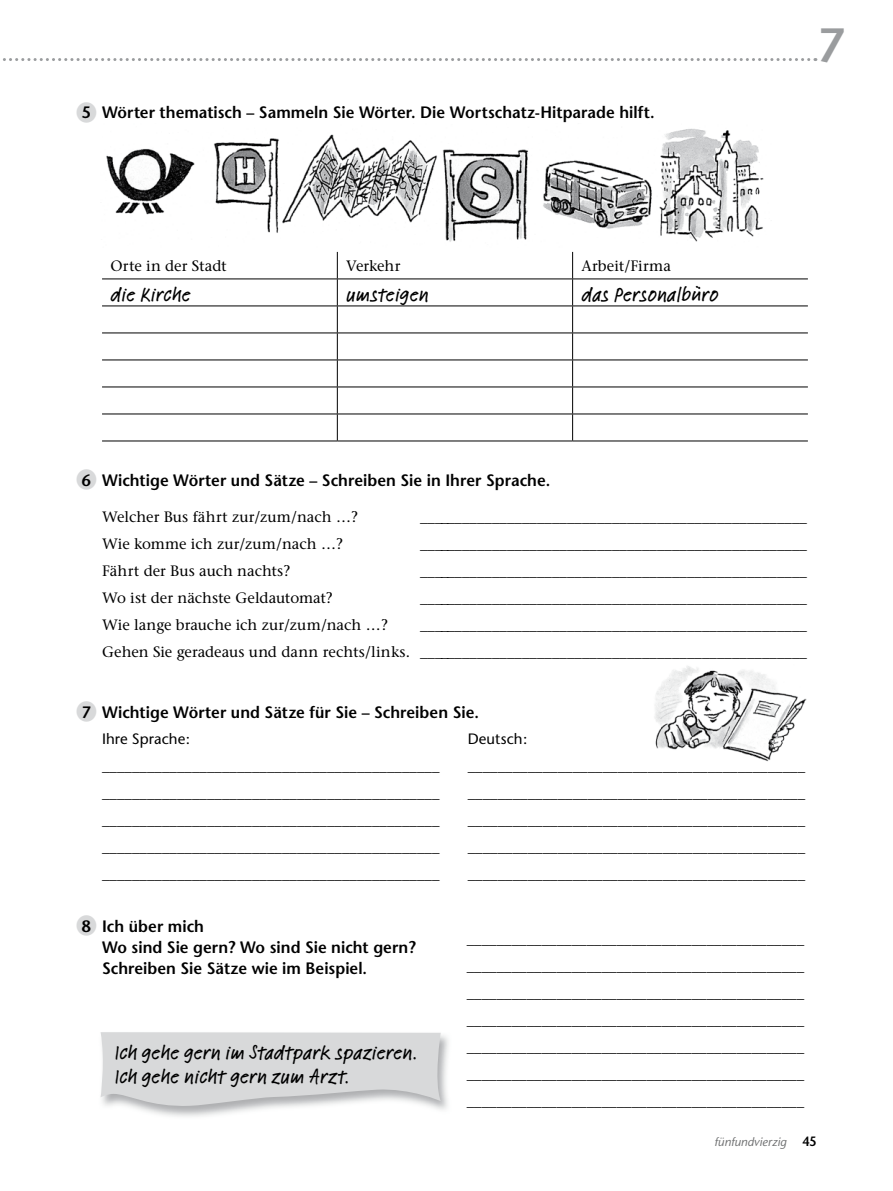
<style>
.page{position:relative;width:893px;height:1191px;background:#fff}
.page>*{position:absolute;margin:0;border:0;box-sizing:border-box;transform-origin:0 0}
.t1{font:600 48px "Stone Sans";color:#9a9c9e}
.t2{font:500 21px/24px "Linotype Feltpen";letter-spacing:.005em;color:#000}
.t3{font:600 16.5px/21px "Stone Sans";letter-spacing:.005em;color:#000;scale:.96 1}
.t4{font:15px/27px "Stone Serif";letter-spacing:.005em;color:#000;text-align:justify}
.t5{font:15px "Stone Sans";letter-spacing:.005em;color:#000}
.t6{font:italic 12px "Stone Sans";color:#707172}
.s1{font-family:"European Pi Three";font-weight:400;font-size:21px;color:#d8d9da}
.s2{font-weight:600;font-style:normal;font-size:13.5px;color:#000}
</style>
<div class="page">
<img style="left:106px;top:128px;width:658px;height:114px">
<svg style="left:3px;top:58px;width:813px;height:3px"></svg>
<hr style="left:102px;top:278px;width:235px;height:1px;background:#000">
<hr style="left:337px;top:278px;width:236px;height:1px;background:#000">
<hr style="left:573px;top:278px;width:235px;height:1px;background:#000">
<hr style="left:102px;top:305px;width:235px;height:1px;background:#000">
<hr style="left:337px;top:305px;width:236px;height:1px;background:#000">
<hr style="left:573px;top:305px;width:235px;height:1px;background:#000">
<hr style="left:102px;top:332px;width:235px;height:1px;background:#000">
<hr style="left:337px;top:332px;width:236px;height:1px;background:#000">
<hr style="left:573px;top:332px;width:235px;height:1px;background:#000">
<hr style="left:102px;top:359px;width:235px;height:1px;background:#000">
<hr style="left:337px;top:359px;width:236px;height:1px;background:#000">
<hr style="left:573px;top:359px;width:235px;height:1px;background:#000">
<hr style="left:102px;top:386px;width:235px;height:1px;background:#000">
<hr style="left:337px;top:386px;width:236px;height:1px;background:#000">
<hr style="left:573px;top:386px;width:235px;height:1px;background:#000">
<hr style="left:102px;top:413px;width:235px;height:1px;background:#000">
<hr style="left:337px;top:413px;width:236px;height:1px;background:#000">
<svg style="left:337px;top:252px;width:1px;height:188px"></svg>
<hr style="left:573px;top:413px;width:235px;height:1px;background:#000">
<svg style="left:572px;top:252px;width:1px;height:188px"></svg>
<hr style="left:102px;top:440px;width:235px;height:1px;background:#000">
<hr style="left:337px;top:440px;width:236px;height:1px;background:#000">
<hr style="left:573px;top:440px;width:235px;height:1px;background:#000">
<img style="left:654px;top:666px;width:153px;height:95px">
<img style="left:100px;top:1032px;width:349px;height:85px">
<svg style="left:101px;top:1032px;width:340px;height:75px"></svg>
<p class="t3" style="left:77px;top:102px;width:604px"><span class="s1">Q</span>5 Wörter thematisch – Sammeln Sie Wörter. Die Wortschatz-Hitparade hilft.</p>
<p class="t4" style="left:111px;top:252px;width:118px">Orte in der Stadt</p>
<p class="t4" style="left:346px;top:252px;width:56px">Verkehr</p>
<p class="t4" style="left:581px;top:252px;width:91px">Arbeit/Firma</p>
<h2 class="t2" style="left:111px;top:281px;width:81px">die Kirche</h2>
<h2 class="t2" style="left:346px;top:281px;width:84px">umsteigen</h2>
<h2 class="t2" style="left:581px;top:281px;width:139px">das Personalbüro</h2>
<h1 class="t1" style="left:817px;top:16px;width:29px">7</h1>
<p class="t3" style="left:77px;top:470px;width:495px"><span class="s1">Q</span>6 Wichtige Wörter und Sätze – Schreiben Sie in Ihrer Sprache.</p>
<p class="t4" style="left:102px;top:503px;width:258px">Welcher Bus fährt zur/zum/nach …?</p>
<p class="t4" style="left:420px;top:503px;width:388px">____________________________________________________</p>
<p class="t4" style="left:102px;top:530px;width:243px">Wie komme ich zur/zum/nach …?</p>
<p class="t4" style="left:420px;top:530px;width:388px">____________________________________________________</p>
<p class="t4" style="left:102px;top:557px;width:190px">Fährt der Bus auch nachts?</p>
<p class="t4" style="left:420px;top:557px;width:388px">____________________________________________________</p>
<p class="t4" style="left:102px;top:584px;width:232px">Wo ist der nächste Geldautomat?</p>
<p class="t4" style="left:420px;top:584px;width:388px">____________________________________________________</p>
<p class="t4" style="left:102px;top:611px;width:287px">Wie lange brauche ich zur/zum/nach …?</p>
<p class="t4" style="left:102px;top:611px;width:706px;text-align:right">____________________________________________________<br>Gehen Sie geradeaus und dann rechts/links. ____________________________________________________</p>
<p class="t3" style="left:77px;top:702px;width:421px"><span class="s1">Q</span>7 Wichtige Wörter und Sätze für Sie – Schreiben Sie.</p>
<p class="t5" style="left:102px;top:729px;width:90px">Ihre Sprache:</p>
<p class="t4" style="left:102px;top:752px;width:339px">_____________________________________________ _____________________________________________ _____________________________________________ _____________________________________________ _____________________________________________</p>
<p class="t5" style="left:468px;top:729px;width:61px">Deutsch:</p>
<p class="t4" style="left:468px;top:752px;width:339px">_____________________________________________ _____________________________________________ _____________________________________________ _____________________________________________ _____________________________________________</p>
<p class="t3" style="left:102px;top:916px;width:328px;text-indent:-26px"><span class="s1">Q</span>8 Ich über mich<br>Wo sind Sie gern? Wo sind Sie nicht gern?<br>Schreiben Sie Sätze wie im Beispiel.</p>
<h2 class="t2" style="left:115px;top:1040px;width:304px">Ich gehe gern im Stadtpark spazieren.<br>Ich gehe nicht gern zum Arzt.</h2>
<p class="t4" style="left:467px;top:925px;width:339px">_____________________________________________ _____________________________________________ _____________________________________________ _____________________________________________ _____________________________________________ _____________________________________________ _____________________________________________</p>
<p class="t6" style="left:715px;top:1134px;width:103px">fünfundvierzig <span class="s2">45</span></p>
</div>
